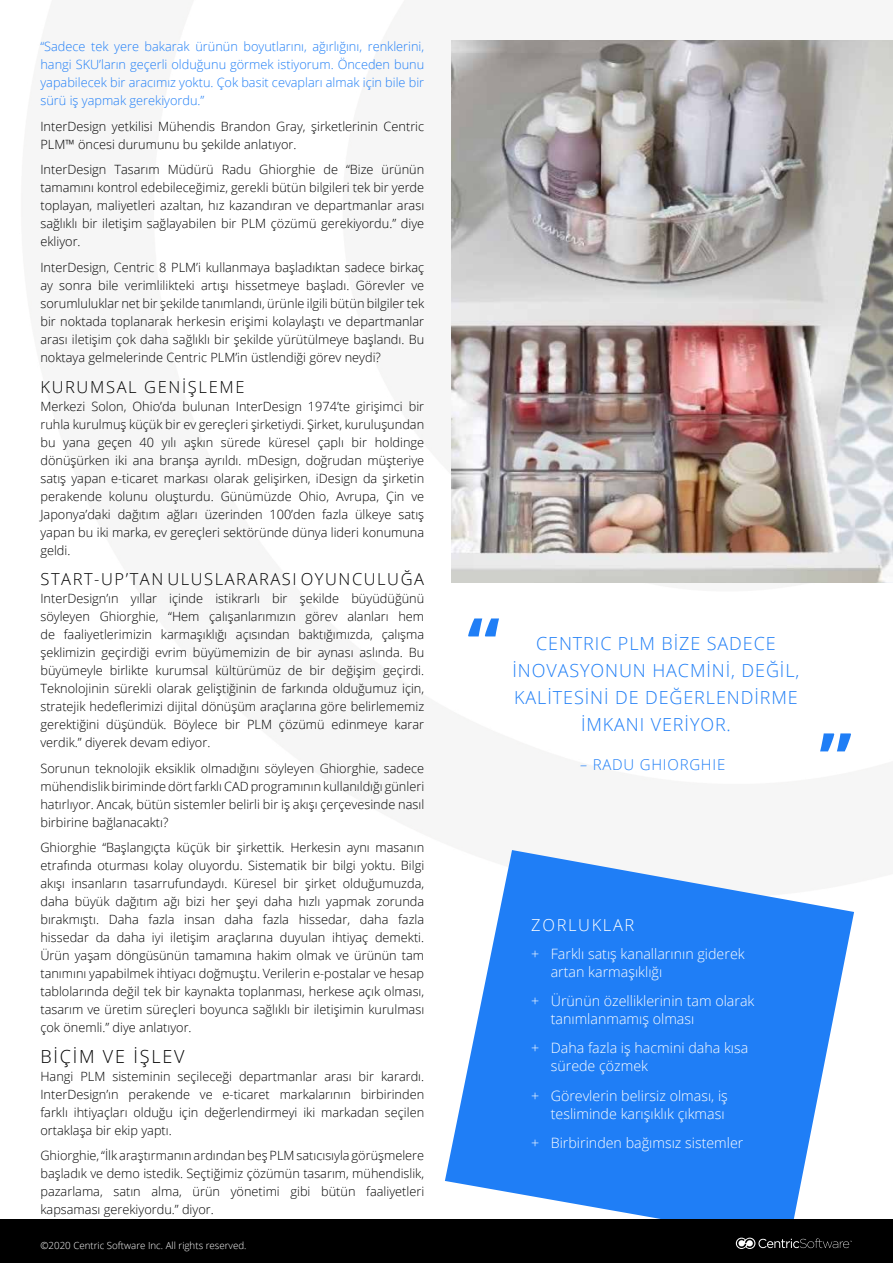
<style>
.page{position:relative;width:893px;height:1263px;background:#fff}
.page>*{position:absolute;margin:0;border:0;box-sizing:border-box;transform-origin:0 0}
.t1{font:700 73.5px "Open Sans";color:#1f7ef6}
.t2{font:300 18px/27px "Open Sans";letter-spacing:.05em;color:#1f7ef6;text-align:center}
.t3{font:300 18px "Open Sans";letter-spacing:.1em;color:#000}
.t4{font:300 16.5px "Open Sans";letter-spacing:.095em;color:#000}
.t5{font:300 16.5px "Open Sans";letter-spacing:.1em;color:#fff}
.t6{font:300 15px "Open Sans";letter-spacing:.05em;color:#1f7ef6}
.t7{font:300 14.25px/18px "Open Sans";color:#fff}
.t8{font:300 12.75px/18px "Open Sans";color:#000;text-align:justify}
.t9{font:300 12.75px/18px "Open Sans";color:#1f7ef6;text-align:justify}
.t10{font:300 9.75px "Open Sans";color:#fff}
.s1{font-style:italic}
</style>
<div class="page">
<svg style="left:445px;top:850px;width:409px;height:369px;fill:#1f7ef6"></svg>
<div style="left:0;top:1219px;width:893px;height:44px;background:#000"></div>
<svg style="left:736px;top:1238px;width:116px;height:11px"></svg>
<img style="left:451px;top:40px;width:442px;height:543px">
<p class="t9" style="left:40px;top:37px;width:385px">“Sadece tek yere bakarak ürünün boyutlarını, ağırlığını, renklerini, hangi SKU’ların geçerli olduğunu görmek istiyorum. Önceden bunu yapabilecek bir aracımız yoktu. Çok basit cevapları almak için bile bir sürü iş yapmak gerekiyordu.”</p>
<p class="t8" style="left:40px;top:117px;width:385px">InterDesign yetkilisi Mühendis Brandon Gray, şirketlerinin Centric<br>PLM™ öncesi durumunu bu şekilde anlatıyor.</p>
<p class="t8" style="left:40px;top:160px;width:385px">InterDesign Tasarım Müdürü Radu Ghiorghie de “Bize ürünün tamamını kontrol edebileceğimiz, gerekli bütün bilgileri tek bir yerde toplayan, maliyetleri azaltan, hız kazandıran ve departmanlar arası sağlıklı bir iletişim sağlayabilen bir PLM çözümü gerekiyordu.” diye ekliyor.</p>
<p class="t8" style="left:40px;top:258px;width:385px">InterDesign, Centric 8 PLM’i kullanmaya başladıktan sadece birkaç ay sonra bile verimlilikteki artışı hissetmeye başladı. Görevler ve sorumluluklar net bir şekilde tanımlandı, ürünle ilgili bütün bilgiler tek bir noktada toplanarak herkesin erişimi kolaylaştı ve departmanlar arası iletişim çok daha sağlıklı bir şekilde yürütülmeye başlandı. Bu noktaya gelmelerinde Centric PLM’in üstlendiği görev neydi?</p>
<p class="t4" style="left:40px;top:375px;width:206px">KURUMSAL GENİŞLEME</p>
<p class="t8" style="left:40px;top:397px;width:385px">Merkezi Solon, Ohio’da bulunan InterDesign 1974’te girişimci bir ruhla kurulmuş küçük bir ev gereçleri şirketiydi. Şirket, kuruluşundan bu yana geçen 40 yılı aşkın sürede küresel çaplı bir holdinge dönüşürken iki ana branşa ayrıldı. mDesign, doğrudan müşteriye satış yapan e-ticaret markası olarak gelişirken, iDesign da şirketin perakende kolunu oluşturdu. Günümüzde Ohio, Avrupa, Çin ve Japonya’daki dağıtım ağları üzerinden 100’den fazla ülkeye satış yapan bu iki marka, ev gereçleri sektöründe dünya lideri konumuna geldi.</p>
<p class="t8" style="left:40px;top:589px;width:385px">InterDesign’ın yıllar içinde istikrarlı bir şekilde büyüdüğünü söyleyen Ghiorghie, “Hem çalışanlarımızın görev alanları hem de faaliyetlerimizin karmaşıklığı açısından baktığımızda, çalışma şeklimizin geçirdiği evrim büyümemizin de bir aynası aslında. Bu büyümeyle birlikte kurumsal kültürümüz de bir değişim geçirdi.<br>Teknolojinin sürekli olarak geliştiğinin de farkında olduğumuz için, stratejik hedeflerimizi dijital dönüşüm araçlarına göre belirlememiz gerektiğini düşündük. Böylece bir PLM çözümü edinmeye karar verdik.” diyerek devam ediyor.</p>
<p class="t8" style="left:40px;top:759px;width:385px">Sorunun teknolojik eksiklik olmadığını söyleyen Ghiorghie, sadece mühendislik biriminde dört farklı CAD programının kullanıldığı günleri hatırlıyor. Ancak, bütün sistemler belirli bir iş akışı çerçevesinde nasıl birbirine bağlanacaktı?</p>
<p class="t8" style="left:40px;top:838px;width:385px">Ghiorghie “Başlangıçta küçük bir şirkettik. Herkesin aynı masanın etrafında oturması kolay oluyordu. Sistematik bir bilgi yoktu. Bilgi akışı insanların tasarrufundaydı. Küresel bir şirket olduğumuzda, daha büyük dağıtım ağı bizi her şeyi daha hızlı yapmak zorunda bırakmıştı. Daha fazla insan daha fazla hissedar, daha fazla hissedar da daha iyi iletişim araçlarına duyulan ihtiyaç demekti.<br>Ürün yaşam döngüsünün tamamına hakim olmak ve ürünün tam tanımını yapabilmek ihtiyacı doğmuştu. Verilerin e-postalar ve hesap tablolarında değil tek bir kaynakta toplanması, herkese açık olması, tasarım ve üretim süreçleri boyunca sağlıklı bir iletişimin kurulması çok önemli.” diye anlatıyor.</p>
<p class="t4" style="left:40px;top:568px;width:385px">START-UP’TAN ULUSLARARASI OYUNCULUĞA</p>
<h2 class="t3" style="left:40px;top:1044px;width:146px">BİÇİM VE İŞLEV</h2>
<p class="t8" style="left:40px;top:1067px;width:385px">Hangi PLM sisteminin seçileceği departmanlar arası bir karardı.<br>InterDesign’ın perakende ve e-ticaret markalarının birbirinden farklı ihtiyaçları olduğu için değerlendirmeyi iki markadan seçilen ortaklaşa bir ekip yaptı.</p>
<p class="t8" style="left:40px;top:1146px;width:385px">Ghiorghie, “İlk araştırmanın ardından beş PLM satıcısıyla görüşmelere başladık ve demo istedik. Seçtiğimiz çözümün tasarım, mühendislik, pazarlama, satın alma, ürün yönetimi gibi bütün faaliyetleri kapsaması gerekiyordu.” diyor.</p>
<p class="t10" style="left:40px;top:1238px;width:208px">©2020 Centric Software Inc. All rights reserved.</p>
<h1 class="t1" style="left:467px;top:592px;width:34px">“</h1>
<h2 class="t2" style="left:512px;top:630px;width:288px">CENTRIC PLM BİZE SADECE<br>İNOVASYONUN HACMİNİ, DEĞİL,<br>KALİTESİNİ DE DEĞERLENDİRME<br>İMKANI VERİYOR.</h2>
<p class="t6" style="left:580px;top:755px;width:147px"><span class="s1">–</span> RADU GHIORGHIE</p>
<h1 class="t1" style="left:852px;top:777px;width:34px;rotate:-180deg">“</h1>
<p class="t5" style="left:531px;top:914px;width:105px">ZORLUKLAR</p>
<p class="t7" style="left:551px;top:944px;width:195px;text-indent:-20px">+ Farklı satış kanallarının giderek artan karmaşıklığı</p>
<p class="t7" style="left:551px;top:992px;width:205px;text-indent:-20px">+ Ürünün özelliklerinin tam olarak tanımlanmamış olması</p>
<p class="t7" style="left:551px;top:1039px;width:199px;text-indent:-20px">+ Daha fazla iş hacmini daha kısa sürede çözmek</p>
<p class="t7" style="left:531px;top:1086px;width:198px;text-align:right">+ Görevlerin belirsiz olması, iş tesliminde karışıklık çıkması</p>
<p class="t7" style="left:531px;top:1133px;width:214px">+ Birbirinden bağımsız sistemler</p>
</div>
